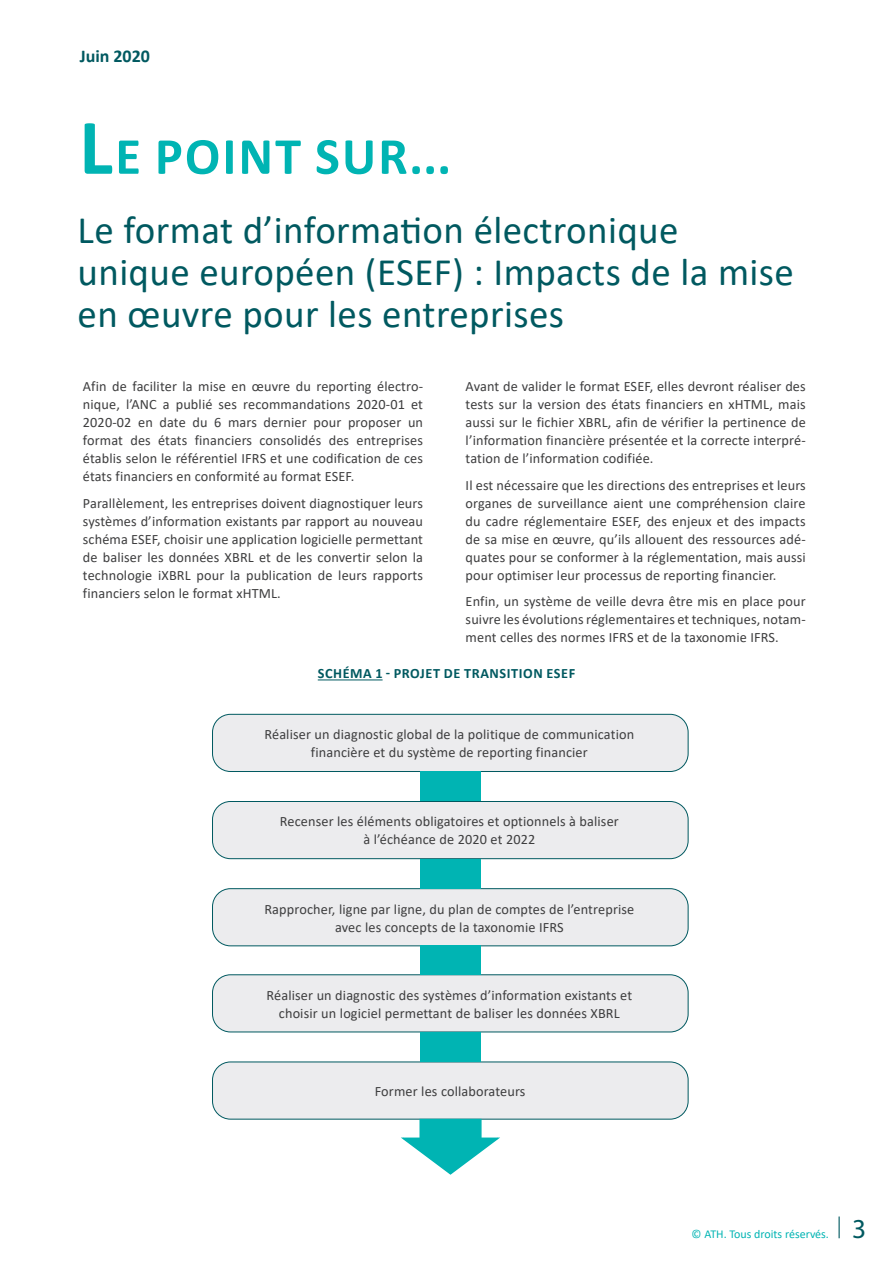
<style>
.page{position:relative;width:893px;height:1263px;background:#fff}
.page>*{position:absolute;margin:0;border:0;box-sizing:border-box;transform-origin:0 0}
.t1{font:700 52.5px "Calibri";letter-spacing:.04em;color:#00b4b3}
.Grand_titre_fiche{font:39px/42px "Calibri";letter-spacing:.01em;color:#005960}
.t2{font:27.45px "Myriad Pro";color:#005960}
.t3{font:700 18px "Calibri";color:#005960}
.Texte{font:14.25px/18px "Calibri";letter-spacing:.01em;color:#3e3e3f;text-align:justify}
.t4{font:700 14.25px "Calibri";letter-spacing:.04em;color:#005960}
.t5{font:12px "Calibri";color:#00b4b3}
.s1{font-size:79.5px}
</style>
<div class="page">
<hr style="left:838px;top:1216px;width:2px;height:22px;background:#005960">
<hr style="left:318px;top:679px;width:65px;height:1px;background:#005960">
<div style="left:212px;top:714px;width:476px;height:57px;background:#ececee;border-radius:18px"></div>
<div style="left:212px;top:714px;width:476px;height:58px;border:1px solid #005960;border-radius:18px"></div>
<div style="left:212px;top:801px;width:476px;height:58px;background:#ececee;border-radius:18px"></div>
<div style="left:212px;top:801px;width:476px;height:58px;border:1px solid #005960;border-radius:18px"></div>
<div style="left:212px;top:889px;width:476px;height:57px;background:#ececee;border-radius:18px"></div>
<div style="left:212px;top:888px;width:476px;height:58px;border:1px solid #005960;border-radius:18px"></div>
<div style="left:212px;top:975px;width:476px;height:57px;background:#ececee;border-radius:18px"></div>
<div style="left:212px;top:974px;width:476px;height:58px;border:1px solid #005960;border-radius:18px"></div>
<div style="left:212px;top:1062px;width:476px;height:57px;background:#ececee;border-radius:18px"></div>
<div style="left:212px;top:1061px;width:476px;height:58px;border:1px solid #005960;border-radius:18px"></div>
<div style="left:420px;top:772px;width:61px;height:29px;background:#00b4b3"></div>
<div style="left:420px;top:859px;width:61px;height:29px;background:#00b4b3"></div>
<div style="left:420px;top:945px;width:61px;height:29px;background:#00b4b3"></div>
<div style="left:420px;top:1032px;width:61px;height:29px;background:#00b4b3"></div>
<div style="left:419px;top:1119px;width:63px;height:19px;background:#00b4b3"></div>
<svg style="left:401px;top:1137px;width:99px;height:38px"></svg>
<p class="t3" style="left:80px;top:44px;width:72px">Juin 2020</p>
<p class="t1" style="left:79px;top:119px;width:373px"><span class="s1">L</span>E POINT SUR...</p>
<p class="Grand_titre_fiche" style="left:78px;top:208px;width:718px">Le format d’information électronique unique européen (ESEF) : Impacts de la mise en œuvre pour les entreprises</p>
<p class="Texte" style="left:83px;top:377px;width:342px">Afin de faciliter la mise en œuvre du reporting électro&shy;nique, l’ANC a publié ses recommandations 2020-01 et 2020-02 en date du 6 mars dernier pour proposer un format des états financiers consolidés des entreprises établis selon le référentiel IFRS et une codification de ces états financiers en conformité au format ESEF.</p>
<p class="Texte" style="left:83px;top:494px;width:342px">Parallèlement, les entreprises doivent diagnostiquer leurs systèmes d’information existants par rapport au nouveau schéma ESEF, choisir une application logicielle permettant de baliser les données XBRL et de les convertir selon la technologie iXBRL pour la publication de leurs rapports financiers selon le format xHTML.</p>
<p class="Texte" style="left:466px;top:377px;width:342px">Avant de valider le format ESEF, elles devront réaliser des tests sur la version des états financiers en xHTML, mais aussi sur le fichier XBRL, afin de vérifier la pertinence de l’information financière présentée et la correcte interpré&shy;tation de l’information codifiée.</p>
<p class="Texte" style="left:466px;top:476px;width:342px">Il est nécessaire que les directions des entreprises et leurs organes de surveillance aient une compréhension claire du cadre réglementaire ESEF, des enjeux et des impacts de sa mise en œuvre, qu’ils allouent des ressources adé&shy;quates pour se conformer à la réglementation, mais aussi pour optimiser leur processus de reporting financier.</p>
<p class="Texte" style="left:466px;top:592px;width:342px">Enfin, un système de veille devra être mis en place pour suivre les évolutions réglementaires et techniques, notam&shy;ment celles des normes IFRS et de la taxonomie IFRS.</p>
<p class="t4" style="left:318px;top:663px;width:259px">SCHÉMA 1 - PROJET DE TRANSITION ESEF</p>
<p class="Texte" style="left:264px;top:725px;width:371px;text-align:center">Réaliser un diagnostic global de la politique de communication financière et du système de reporting financier</p>
<p class="Texte" style="left:280px;top:812px;width:341px;text-align:center">Recenser les éléments obligatoires et optionnels à baliser à l’échéance de 2020 et 2022</p>
<p class="Texte" style="left:264px;top:899px;width:371px;text-align:center">Rapprocher, ligne par ligne, du plan de comptes de l’entreprise avec les concepts de la taxonomie IFRS</p>
<p class="Texte" style="left:267px;top:986px;width:367px;text-align:center">Réaliser un diagnostic des systèmes d’information existants et choisir un logiciel permettant de baliser les données XBRL</p>
<p class="Texte" style="left:375px;top:1082px;width:152px">Former les collaborateurs</p>
<p class="t5" style="left:692px;top:1226px;width:139px">© ATH. Tous droits réservés.</p>
<p class="t2" style="left:852px;top:1212px;width:16px">3</p>
</div>
